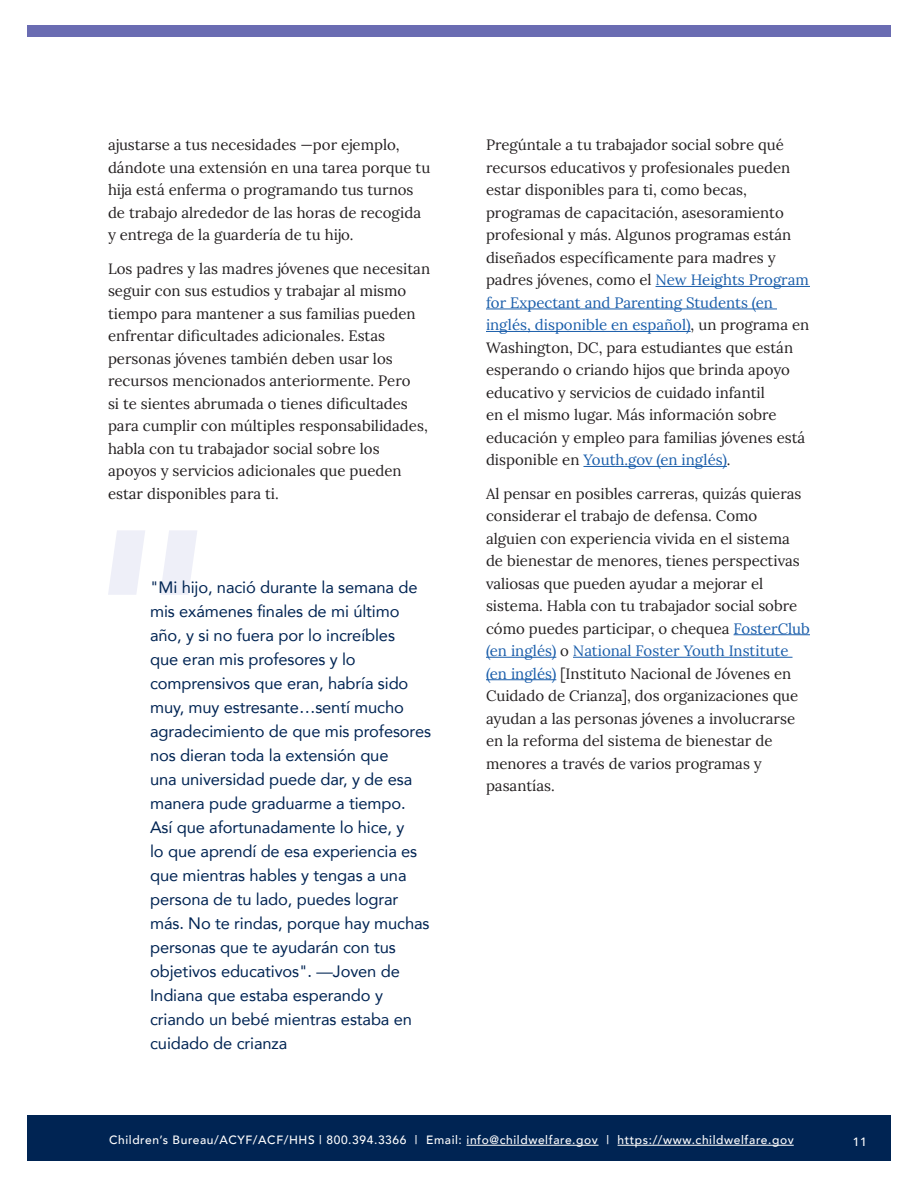
<style>
.page{position:relative;width:918px;height:1188px;background:#fff}
.page>*{position:absolute;margin:0;border:0;box-sizing:border-box;transform-origin:0 0}
.t1{font:16.5px/24px "Avenir";letter-spacing:-.01em;color:#002453}
.t2{font:15px/22.5px "Lora";color:#231f20}
.t3{font:500 12px "Avenir";letter-spacing:.05em;color:#fff}
.s1{color:#195daa}
</style>
<div class="page">
<div style="left:27px;top:26px;width:864px;height:12px;background:#6a6cb2"></div>
<svg style="left:108px;top:530px;width:89px;height:65px"></svg>
<hr style="left:656px;top:286px;width:154px;height:1px;background:#195daa">
<hr style="left:486px;top:309px;width:291px;height:1px;background:#195daa">
<hr style="left:486px;top:331px;width:205px;height:1px;background:#195daa">
<hr style="left:583px;top:466px;width:144px;height:1px;background:#195daa">
<hr style="left:734px;top:634px;width:76px;height:1px;background:#195daa">
<hr style="left:486px;top:657px;width:70px;height:1px;background:#195daa">
<hr style="left:573px;top:657px;width:220px;height:1px;background:#195daa">
<hr style="left:486px;top:679px;width:70px;height:1px;background:#195daa">
<div style="left:27px;top:1116px;width:864px;height:45px;background:#002453"></div>
<hr style="left:467px;top:1145px;width:132px;height:1px;background:#fff">
<hr style="left:618px;top:1145px;width:176px;height:1px;background:#fff">
<p class="t2" style="left:108px;top:133px;width:324px">ajustarse a tus necesidades —por ejemplo, dándote una extensión en una tarea porque tu hija está enferma o programando tus turnos de trabajo alrededor de las horas de recogida y entrega de la guardería de tu hijo.</p>
<p class="t2" style="left:108px;top:256px;width:324px">Los padres y las madres jóvenes que necesitan seguir con sus estudios y trabajar al mismo tiempo para mantener a sus familias pueden enfrentar dificultades adicionales. Estas personas jóvenes también deben usar los recursos mencionados anteriormente. Pero<br>si te sientes abrumada o tienes dificultades para cumplir con múltiples responsabilidades, habla con tu trabajador social sobre los apoyos y servicios adicionales que pueden estar disponibles para ti.</p>
<p class="t1" style="left:150px;top:575px;width:282px">"Mi hijo, nació durante la semana de mis exámenes finales de mi último año, y si no fuera por lo increíbles<br>que eran mis profesores y lo comprensivos que eran, habría sido muy, muy estresante…sentí mucho agradecimiento de que mis profesores nos dieran toda la extensión que<br>una universidad puede dar, y de esa manera pude graduarme a tiempo.<br>Así que afortunadamente lo hice, y<br>lo que aprendí de esa experiencia es que mientras hables y tengas a una persona de tu lado, puedes lograr más. No te rindas, porque hay muchas personas que te ayudarán con tus objetivos educativos". —Joven de<br>Indiana que estaba esperando y criando un bebé mientras estaba en cuidado de crianza</p>
<p class="t2" style="left:486px;top:133px;width:325px">Pregúntale a tu trabajador social sobre qué recursos educativos y profesionales pueden estar disponibles para ti, como becas, programas de capacitación, asesoramiento profesional y más. Algunos programas están diseñados específicamente para madres y padres jóvenes, como el <span class="s1">New Heights Program for Expectant and Parenting Students (en inglés, disponible en español)</span>, un programa en Washington, DC, para estudiantes que están esperando o criando hijos que brinda apoyo educativo y servicios de cuidado infantil<br>en el mismo lugar. Más información sobre educación y empleo para familias jóvenes está disponible en <span class="s1">Youth.gov (en inglés)</span>.</p>
<p class="t2" style="left:486px;top:481px;width:325px">Al pensar en posibles carreras, quizás quieras considerar el trabajo de defensa. Como alguien con experiencia vivida en el sistema de bienestar de menores, tienes perspectivas valiosas que pueden ayudar a mejorar el sistema. Habla con tu trabajador social sobre cómo puedes participar, o chequea <span class="s1">FosterClub (en inglés)</span> o <span class="s1">National Foster Youth Institute (en inglés)</span> [Instituto Nacional de Jóvenes en Cuidado de Crianza], dos organizaciones que ayudan a las personas jóvenes a involucrarse en la reforma del sistema de bienestar de menores a través de varios programas y pasantías.</p>
<p class="t3" style="left:109px;top:1130px;width:686px">Children’s Bureau/ACYF/ACF/HHS | 800.394.3366 | Email: info@childwelfare.gov | https://www.childwelfare.gov</p>
<p class="t3" style="left:853px;top:1131px;width:15px">11</p>
</div>
